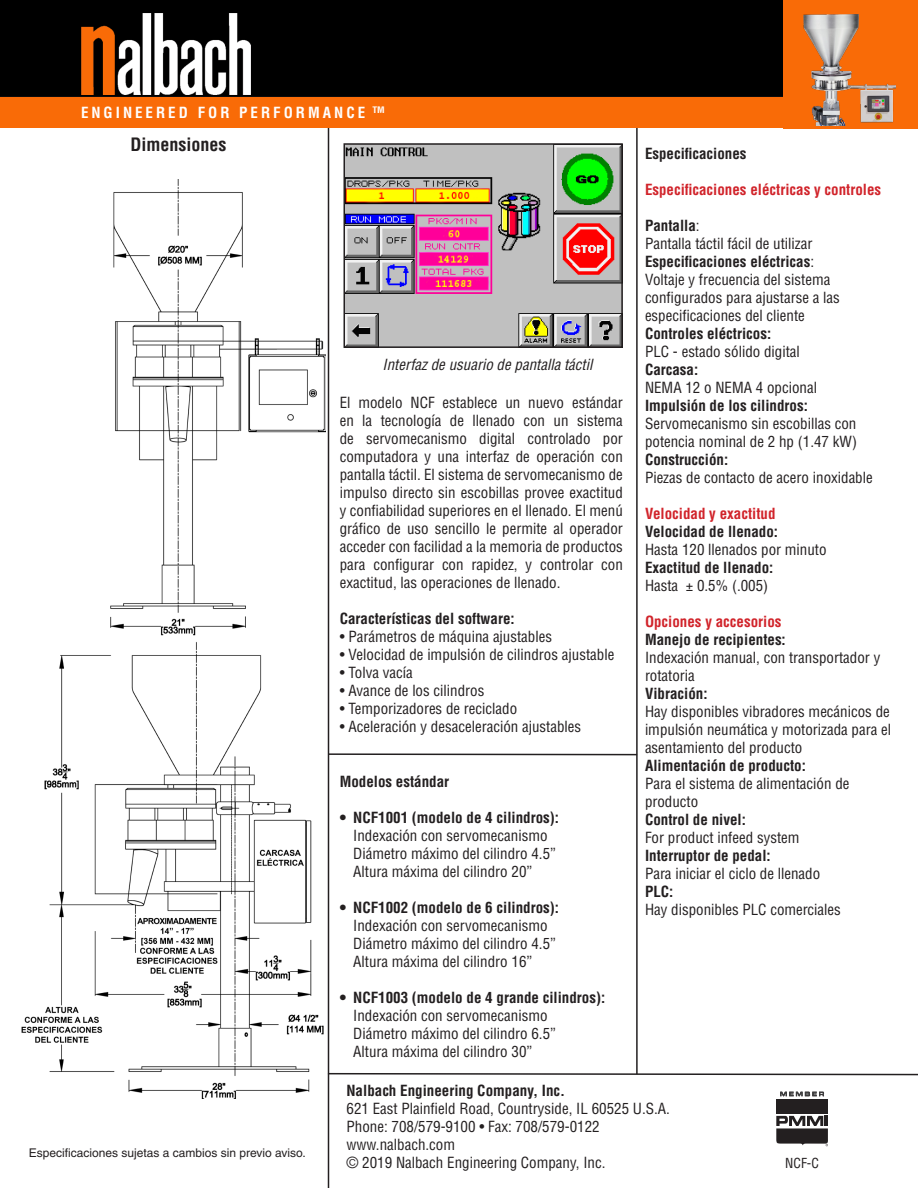
<style>
.page{position:relative;width:918px;height:1188px;background:#fff}
.page>*{position:absolute;margin:0;border:0;box-sizing:border-box;transform-origin:0 0}
.t1{font:700 condensed 18px "Helvetica";color:#231f20}
.t2{font:condensed 15px/18px "Helvetica";color:#231f20}
.t3{font:700 condensed 15px "Helvetica";color:#231f20}
.t4{font:700 condensed 15px "Helvetica";color:#d1232a}
.t5{font:italic condensed 15px "Helvetica";color:#231f20}
.t6{font:700 condensed 15px "Helvetica";letter-spacing:.2em;color:#fff}
.t7{font:condensed 13.5px "Helvetica";color:#231f20}
.t8{font:12px "Helvetica";color:#231f20}
.s1{font-weight:400}
</style>
<div class="page">
<div style="left:0;top:0;width:783px;height:98px;background:#000"></div>
<img style="left:81px;top:14px;width:169px;height:80px">
<div style="left:783px;top:0;width:135px;height:128px;background:#f96b07"></div>
<hr style="left:328px;top:124px;width:1px;height:1064px;background:#231f20">
<hr style="left:636px;top:124px;width:2px;height:950px;background:#231f20">
<svg style="left:327px;top:1072px;width:591px;height:4px"></svg>
<div style="left:776px;top:1099px;width:52px;height:14px;background:#231f20"></div>
<svg style="left:776px;top:1116px;width:52px;height:30px"></svg>
<svg style="left:780px;top:1092px;width:44px;height:4px"></svg>
<img style="left:21px;top:180px;width:304px;height:918px">
<div style="left:0;top:98px;width:918px;height:30px;background:#f96b07"></div>
<img style="left:803px;top:15px;width:93px;height:111px">
<img style="left:347px;top:146px;width:273px;height:199px">
<div style="left:344px;top:143px;width:279px;height:205px;border:2px solid #231f20"></div>
<svg style="left:327px;top:753px;width:311px;height:3px"></svg>
<p class="t6" style="left:81px;top:104px;width:305px">ENGINEERED FOR PERFORMANCE <sup>TM</sup></p>
<p class="t1" style="left:130px;top:133px;width:97px">Dimensiones</p>
<p class="t5" style="left:383px;top:355px;width:211px">Interfaz de usuario de pantalla táctil</p>
<p class="t2" style="left:340px;top:394px;width:285px;text-align:justify">El modelo NCF establece un nuevo estándar en la tecnología de llenado con un sistema de servomecanismo digital controlado por computadora y una interfaz de operación con pantalla táctil. El sistema de servomecanismo de impulso directo sin escobillas provee exactitud y confiabilidad superiores en el llenado. El menú gráfico de uso sencillo le permite al operador acceder con facilidad a la memoria de productos para configurar con rapidez, y controlar con exactitud, las operaciones de llenado.</p>
<p class="t3" style="left:340px;top:609px;width:176px">Características del software:</p>
<p class="t2" style="left:340px;top:628px;width:214px">• Parámetros de máquina ajustables</p>
<p class="t2" style="left:340px;top:646px;width:276px">• Velocidad de impulsión de cilindros ajustable</p>
<p class="t2" style="left:340px;top:664px;width:75px">• Tolva vacía</p>
<p class="t2" style="left:340px;top:682px;width:146px">• Avance de los cilindros</p>
<p class="t2" style="left:340px;top:700px;width:179px">• Temporizadores de reciclado</p>
<p class="t2" style="left:340px;top:718px;width:243px">• Aceleración y desaceleración ajustables</p>
<p class="t3" style="left:340px;top:773px;width:111px">Modelos estándar</p>
<p class="t3" style="left:340px;top:809px;width:221px">• NCF1001 (modelo de 4 cilindros):</p>
<p class="t2" style="left:353px;top:827px;width:196px">Indexación con servomecanismo</p>
<p class="t2" style="left:353px;top:845px;width:204px">Diámetro máximo del cilindro 4.5”</p>
<p class="t2" style="left:353px;top:863px;width:181px">Altura máxima del cilindro 20”</p>
<p class="t3" style="left:340px;top:899px;width:221px">• NCF1002 (modelo de 6 cilindros):</p>
<p class="t2" style="left:353px;top:917px;width:196px">Indexación con servomecanismo</p>
<p class="t2" style="left:353px;top:935px;width:204px">Diámetro máximo del cilindro 4.5”</p>
<p class="t2" style="left:353px;top:953px;width:181px">Altura máxima del cilindro 16”</p>
<p class="t3" style="left:340px;top:989px;width:267px">• NCF1003 (modelo de 4 grande cilindros):</p>
<p class="t2" style="left:353px;top:1007px;width:196px">Indexación con servomecanismo</p>
<p class="t2" style="left:353px;top:1025px;width:204px">Diámetro máximo del cilindro 6.5”</p>
<p class="t2" style="left:353px;top:1043px;width:181px">Altura máxima del cilindro 30”</p>
<p class="t3" style="left:645px;top:144px;width:103px">Especificaciones</p>
<p class="t4" style="left:645px;top:180px;width:238px">Especificaciones eléctricas y controles</p>
<p class="t3" style="left:645px;top:216px;width:56px">Pantalla<span class="s1">:</span></p>
<p class="t2" style="left:645px;top:234px;width:169px">Pantalla táctil fácil de utilizar</p>
<p class="t3" style="left:645px;top:252px;width:171px">Especificaciones eléctricas<span class="s1">:</span></p>
<p class="t2" style="left:645px;top:270px;width:196px">Voltaje y frecuencia del sistema configurados para ajustarse a las especificaciones del cliente</p>
<p class="t3" style="left:645px;top:324px;width:128px">Controles eléctricos:</p>
<p class="t2" style="left:645px;top:342px;width:156px">PLC - estado sólido digital</p>
<p class="t3" style="left:645px;top:360px;width:55px">Carcasa:</p>
<p class="t2" style="left:645px;top:378px;width:174px">NEMA 12 o NEMA 4 opcional</p>
<p class="t3" style="left:645px;top:396px;width:164px">Impulsión de los cilindros:</p>
<p class="t2" style="left:645px;top:414px;width:214px">Servomecanismo sin escobillas con potencia nominal de 2 hp (1.47 kW)</p>
<p class="t3" style="left:645px;top:450px;width:85px">Construcción:</p>
<p class="t2" style="left:645px;top:468px;width:229px">Piezas de contacto de acero inoxidable</p>
<p class="t4" style="left:645px;top:504px;width:132px">Velocidad y exactitud</p>
<p class="t3" style="left:645px;top:522px;width:135px">Velocidad de llenado:</p>
<p class="t2" style="left:645px;top:540px;width:183px">Hasta 120 llenados por minuto</p>
<p class="t3" style="left:645px;top:558px;width:130px">Exactitud de llenado:</p>
<p class="t2" style="left:645px;top:576px;width:125px">Hasta ± 0.5% (.005)</p>
<p class="t4" style="left:645px;top:612px;width:138px">Opciones y accesorios</p>
<p class="t3" style="left:645px;top:630px;width:142px">Manejo de recipientes:</p>
<p class="t2" style="left:645px;top:648px;width:237px">Indexación manual, con transportador y rotatoria</p>
<p class="t3" style="left:645px;top:684px;width:64px">Vibración:</p>
<p class="t2" style="left:645px;top:702px;width:248px;text-align:justify">Hay disponibles vibradores mecánicos de impulsión neumática y motorizada para el asentamiento del producto</p>
<p class="t3" style="left:645px;top:756px;width:162px">Alimentación de producto:</p>
<p class="t2" style="left:645px;top:774px;width:206px">Para el sistema de alimentación de producto</p>
<p class="t3" style="left:645px;top:810px;width:102px">Control de nivel:</p>
<p class="t2" style="left:645px;top:828px;width:156px">For product infeed system</p>
<p class="t3" style="left:645px;top:846px;width:127px">Interruptor de pedal:</p>
<p class="t2" style="left:645px;top:864px;width:177px">Para iniciar el ciclo de llenado</p>
<p class="t3" style="left:645px;top:882px;width:30px">PLC:</p>
<p class="t2" style="left:645px;top:900px;width:197px">Hay disponibles PLC comerciales</p>
<p class="t8" style="left:29px;top:1146px;width:279px">Especificaciones sujetas a cambios sin previo aviso.</p>
<p class="t3" style="left:346px;top:1082px;width:220px">Nalbach Engineering Company, Inc.</p>
<p class="t2" style="left:346px;top:1100px;width:325px">621 East Plainfield Road, Countryside, IL 60525 U.S.A.</p>
<p class="t2" style="left:346px;top:1118px;width:255px">Phone: 708/579-9100 • Fax: 708/579-0122</p>
<p class="t2" style="left:346px;top:1136px;width:110px">www.nalbach.com</p>
<p class="t2" style="left:346px;top:1154px;width:261px">© 2019 Nalbach Engineering Company, Inc.</p>
<p class="t7" style="left:785px;top:1155px;width:35px">NCF-C</p>
</div>
